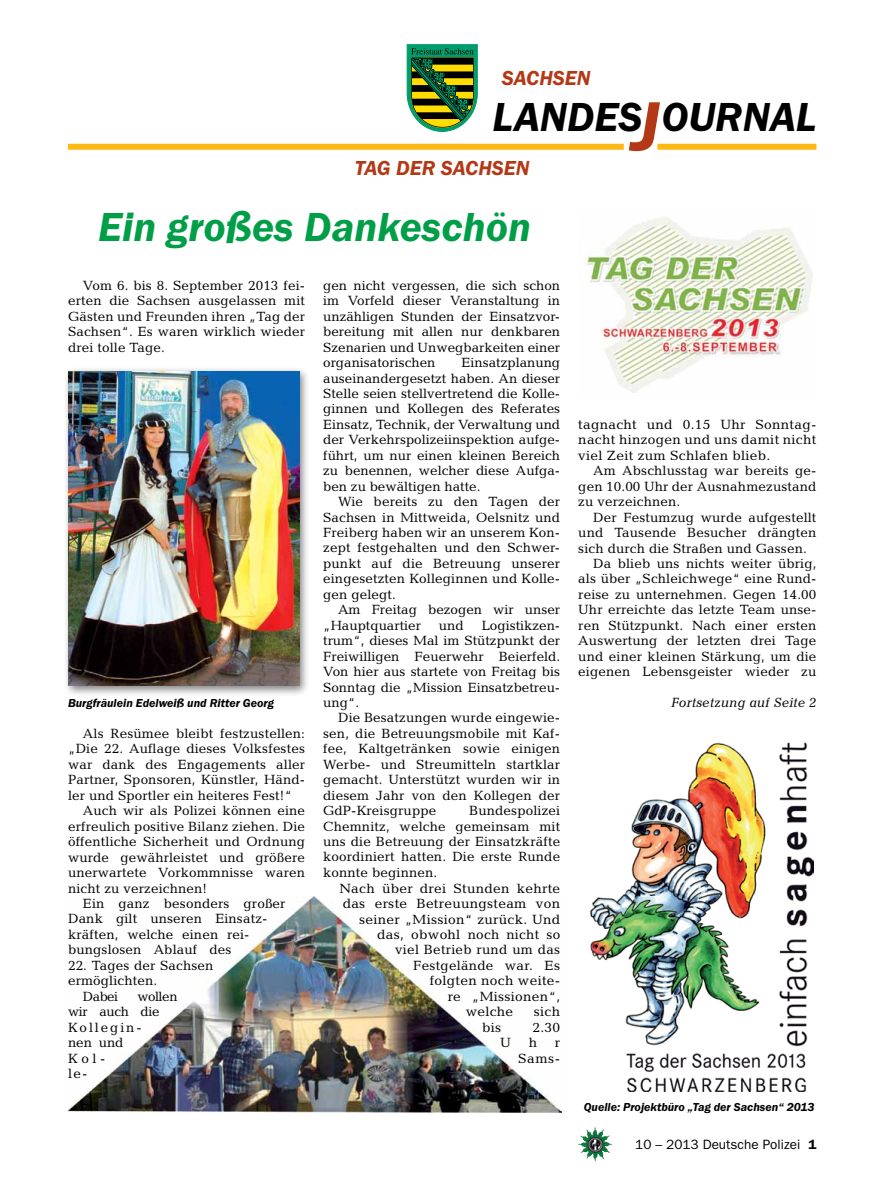
<style>
.page{position:relative;width:893px;height:1191px;background:#fff}
.page>*{position:absolute;margin:0;border:0;box-sizing:border-box;transform-origin:0 0}
.t1{font:italic 600 42px "Franklin Gothic Itc T";color:#009f47}
.t2{font:italic 600 42px "Franklin Gothic Itc T";color:#000}
.t3{font:italic 600 21px "Franklin Gothic Itc T";color:#b33916}
.t4{font:13.5px/15.5px "Candida";letter-spacing:.01em;color:#000;text-align:justify}
.t5{font:13.5px "Franklin Gothic";color:#000}
.t6{font:italic 13.5px "Candida";color:#000}
.t7{font:italic 600 12px "Franklin Gothic Itc T";color:#000}
.s1{font-size:72px;color:#b33916}
.s2{font-weight:600}
</style>
<div class="page">
<img style="left:578px;top:1127px;width:17px;height:25px">
<img style="left:68px;top:896px;width:493px;height:216px">
<svg style="left:407px;top:45px;width:70px;height:86px;background:#507d39"></svg>
<div style="left:657px;top:144px;width:159px;height:6px;background:#fdb913"></div>
<div style="left:68px;top:144px;width:556px;height:6px;background:#fdb913"></div>
<img style="left:586px;top:217px;width:227px;height:176px">
<img style="left:590px;top:742px;width:223px;height:349px">
<div style="left:63px;top:366px;width:247px;height:331px;background:#000;opacity:.5"></div>
<img style="left:68px;top:371px;width:231px;height:314px">
<h2 class="t3" style="left:502px;top:66px;width:90px">SACHSEN</h2>
<h1 class="t2" style="left:492px;top:93px;width:325px">LANDES<span class="s1">J</span>OURNAL</h1>
<h2 class="t3" style="left:355px;top:156px;width:56px">Tag der</h2>
<h2 class="t3" style="left:441px;top:156px;width:26px">Sachsen</h2>
<h1 class="t1" style="left:98px;top:202px;width:434px">Ein großes Dankeschön</h1>
<p class="t4" style="left:68px;top:277px;width:239px;text-indent:15px">Vom 6. bis 8. September 2013 fei&shy;erten die Sachsen ausgelassen mit Gästen und Freunden ihren „Tag der Sachsen“. Es waren wirklich wieder drei tolle Tage.</p>
<p class="t4" style="left:323px;top:277px;width:239px">gen nicht vergessen, die sich schon im Vorfeld dieser Veranstaltung in unzähligen Stunden der Einsatzvor&shy;bereitung mit allen nur denkbaren Szenarien und Unwegbarkeiten einer organisatorischen</p>
<p class="t4" style="left:323px;top:355px;width:239px;text-indent:138px">Einsatzplanung auseinandergesetzt haben. An dieser Stelle seien stellvertretend die Kolle&shy;ginnen und Kollegen des Referates Einsatz, Technik, der Verwaltung und der Verkehrspolizeiinspektion aufge&shy;führt, um nur einen kleinen Bereich zu benennen, welcher diese Aufga&shy;ben zu bewältigen hatte.</p>
<p class="t4" style="left:323px;top:494px;width:239px;text-indent:15px">Wie bereits zu den Tagen der Sachsen in Mittweida, Oelsnitz und Freiberg haben wir an unserem Kon&shy;zept festgehalten und den Schwer&shy;punkt auf die Betreuung unserer eingesetzten Kolleginnen und Kolle&shy;gen gelegt.</p>
<p class="t4" style="left:323px;top:602px;width:239px;text-indent:15px">Am Freitag bezogen wir unser „Hauptquartier</p>
<p class="t4" style="left:323px;top:617px;width:239px;text-indent:159px">Logistikzen&shy;trum“, dieses Mal im Stützpunkt der Freiwilligen Feuerwehr Beierfeld.<br>Von hier aus startete von Freitag bis Sonntag die „Mission Einsatzbetreu&shy;ung“.</p>
<p class="t4" style="left:323px;top:710px;width:239px;text-indent:15px">Die Besatzungen wurde eingewie&shy;sen, die Betreuungsmobile mit Kaf&shy;fee, Kaltgetränken sowie einigen Werbe- und Streumitteln startklar gemacht. Unterstützt wurden wir in diesem Jahr von den Kollegen der GdP-Kreisgruppe</p>
<p class="t4" style="left:439px;top:617px;width:26px">und</p>
<p class="t7" style="left:68px;top:696px;width:208px">Burgfräulein Edelweiß und Ritter Georg</p>
<p class="t4" style="left:83px;top:725px;width:224px">Als Resümee bleibt festzustellen:</p>
<p class="t4" style="left:68px;top:741px;width:238px">„Die 22. Auflage dieses Volksfestes</p>
<p class="t4" style="left:68px;top:756px;width:238px">war dank des Engagements aller</p>
<p class="t4" style="left:68px;top:772px;width:239px">Partner, Sponsoren, Künstler, Händ-</p>
<p class="t4" style="left:68px;top:787px;width:226px">ler und Sportler ein heiteres Fest!“</p>
<p class="t4" style="left:83px;top:803px;width:224px">Auch wir als Polizei können eine</p>
<p class="t4" style="left:68px;top:818px;width:239px">erfreulich positive Bilanz ziehen. Die</p>
<p class="t4" style="left:68px;top:834px;width:239px">öffentliche Sicherheit und Ordnung</p>
<p class="t4" style="left:68px;top:849px;width:239px">wurde gewährleistet und größere</p>
<p class="t4" style="left:68px;top:864px;width:238px">unerwartete Vorkommnisse waren</p>
<p class="t4" style="left:68px;top:880px;width:140px">nicht zu verzeichnen!</p>
<p class="t4" style="left:83px;top:895px;width:204px">Ein ganz besonders großer</p>
<p class="t4" style="left:68px;top:911px;width:201px">Dank gilt unseren Einsatz-</p>
<p class="t4" style="left:68px;top:926px;width:183px">kräften, welche einen rei-</p>
<p class="t4" style="left:68px;top:942px;width:165px">bungslosen Ablauf des</p>
<p class="t4" style="left:68px;top:957px;width:147px">22. Tages der Sachsen</p>
<p class="t4" style="left:68px;top:973px;width:91px">ermöglichten.</p>
<p class="t4" style="left:83px;top:988px;width:37px">Dabei</p>
<p class="t4" style="left:323px;top:803px;width:239px;text-indent:146px">Bundespolizei Chemnitz, welche gemeinsam mit uns die Betreuung der Einsatzkräfte koordiniert hatten. Die erste Runde konnte beginnen.</p>
<p class="t4" style="left:340px;top:880px;width:222px">Nach über drei Stunden kehrte</p>
<p class="t4" style="left:343px;top:895px;width:219px">das erste Betreuungsteam von</p>
<p class="t4" style="left:359px;top:911px;width:202px">seiner „Mission“ zurück. Und</p>
<p class="t4" style="left:377px;top:926px;width:185px">das, obwohl noch nicht so</p>
<p class="t4" style="left:395px;top:942px;width:166px">viel Betrieb rund um das</p>
<p class="t4" style="left:413px;top:957px;width:149px">Festgelände war. Es</p>
<p class="t4" style="left:430px;top:973px;width:132px">folgten noch weite-</p>
<p class="t4" style="left:448px;top:988px;width:114px">re „Missionen“,</p>
<p class="t4" style="left:466px;top:1004px;width:49px">welche</p>
<p class="t4" style="left:534px;top:1004px;width:28px">sich</p>
<p class="t4" style="left:482px;top:1019px;width:21px">bis</p>
<p class="t4" style="left:533px;top:1019px;width:29px">2.30</p>
<p class="t4" style="left:500px;top:1034px;width:12px">U</p>
<p class="t4" style="left:529px;top:1034px;width:10px">h</p>
<p class="t4" style="left:68px;top:988px;width:111px;text-align:left;text-indent:70px">wollen wir auch die<br>Kollegin-<br>nen und<br>Kol-<br>le-</p>
<p class="t4" style="left:518px;top:1034px;width:44px;text-align:right">r<br>Sams-</p>
<p class="t4" style="left:578px;top:416px;width:240px">tagnacht und 0.15 Uhr Sonntag&shy;nacht hinzogen und uns damit nicht viel Zeit zum Schlafen blieb.</p>
<p class="t4" style="left:578px;top:463px;width:240px;text-indent:15px">Am Abschlusstag war bereits ge&shy;gen 10.00 Uhr der Ausnahmezustand zu verzeichnen.</p>
<p class="t4" style="left:593px;top:509px;width:225px">Der Festumzug wurde aufgestellt</p>
<p class="t4" style="left:578px;top:525px;width:240px">und Tausende Besucher drängten</p>
<p class="t4" style="left:578px;top:540px;width:230px">sich durch die Straßen und Gassen.</p>
<p class="t4" style="left:593px;top:556px;width:225px">Da blieb uns nichts weiter übrig,</p>
<p class="t4" style="left:578px;top:571px;width:240px">als über „Schleichwege“ eine Rund-</p>
<p class="t4" style="left:578px;top:586px;width:240px">reise zu unternehmen. Gegen 14.00</p>
<p class="t4" style="left:578px;top:602px;width:240px">Uhr erreichte das letzte Team unse-</p>
<p class="t4" style="left:578px;top:617px;width:240px">ren Stützpunkt. Nach einer ersten</p>
<p class="t4" style="left:578px;top:633px;width:240px">Auswertung der letzten drei Tage</p>
<p class="t4" style="left:578px;top:648px;width:240px">und einer kleinen Stärkung, um die</p>
<p class="t4" style="left:578px;top:664px;width:240px">eigenen Lebensgeister wieder zu</p>
<p class="t6" style="left:671px;top:695px;width:147px">Fortsetzung auf Seite 2</p>
<p class="t7" style="left:584px;top:1099px;width:232px">Quelle: Projektbüro „Tag der Sachsen“ 2013</p>
<p class="t5" style="left:635px;top:1136px;width:183px">10 – 2013 Deutsche Polizei <span class="s2">1</span></p>
</div>
